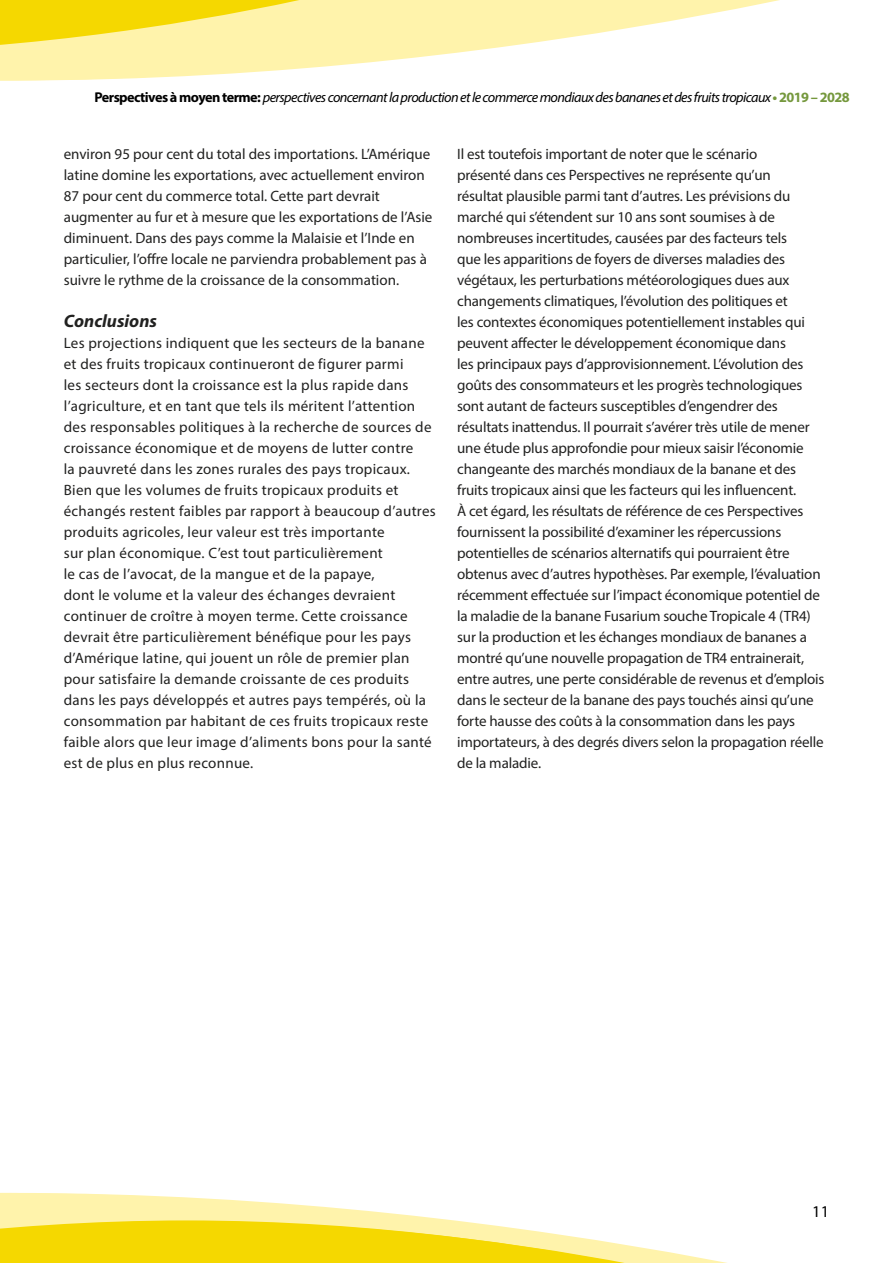
<style>
.page{position:relative;width:893px;height:1263px;background:#fff}
.page>*{position:absolute;margin:0;border:0;box-sizing:border-box;transform-origin:0 0}
.t1{font:italic 700 18px "Myriad Pro";color:#212120}
.t2{font:16.5px "Myriad Pro";color:#000}
.t3{font:15px/21px "Myriad Pro";letter-spacing:-.01em;color:#212120}
.t4{font:15px/21px "Myriad Pro";letter-spacing:.02em;color:#212120}
.t5{font:italic 14.25px "Myriad Pro";letter-spacing:-.04em;color:#000}
.s1{font-weight:700;font-style:normal}
.s2{font-weight:700;color:#75983d}
.s3{font-weight:700;font-style:normal;color:#75983d}
</style>
<div class="page">
<svg style="left:0;top:0;width:780px;height:81px"></svg>
<svg style="left:0;top:0;width:500px;height:53px;background:#fceb79"></svg>
<svg style="left:0;top:1193px;width:450px;height:27px;fill:#fff3ab"></svg>
<svg style="left:0;top:1220px;width:727px;height:43px"></svg>
<p class="t5" style="left:94px;top:88px;width:757px"><span class="s1">Perspectives à moyen terme:</span> perspectives concernant la production et le commerce mondiaux des bananes et des fruits tropicaux <span class="s2">•</span> <span class="s3">2019 – 2028</span></p>
<p class="t3" style="left:64px;top:143px;width:370px">environ 95 pour cent du total des importations. L’Amérique latine domine les exportations, avec actuellement environ 87 pour cent du commerce total. Cette part devrait augmenter au fur et à mesure que les exportations de l’Asie diminuent. Dans des pays comme la Malaisie et l’Inde en particulier, l’offre locale ne parviendra probablement pas à suivre le rythme de la croissance de la consommation.</p>
<p class="t1" style="left:64px;top:309px;width:95px">Conclusions</p>
<p class="t4" style="left:64px;top:332px;width:373px">Les projections indiquent que les secteurs de la banane et des fruits tropicaux continueront de figurer parmi<br>les secteurs dont la croissance est la plus rapide dans l’agriculture, et en tant que tels ils méritent l’attention des responsables politiques à la recherche de sources de croissance économique et de moyens de lutter contre<br>la pauvreté dans les zones rurales des pays tropicaux.<br>Bien que les volumes de fruits tropicaux produits et échangés restent faibles par rapport à beaucoup d’autres produits agricoles, leur valeur est très importante<br>sur plan économique. C’est tout particulièrement<br>le cas de l’avocat, de la mangue et de la papaye,<br>dont le volume et la valeur des échanges devraient continuer de croître à moyen terme. Cette croissance devrait être particulièrement bénéfique pour les pays d’Amérique latine, qui jouent un rôle de premier plan pour satisfaire la demande croissante de ces produits dans les pays développés et autres pays tempérés, où la consommation par habitant de ces fruits tropicaux reste faible alors que leur image d’aliments bons pour la santé est de plus en plus reconnue.</p>
<p class="t3" style="left:457px;top:143px;width:369px">Il est toutefois important de noter que le scénario<br>présenté dans ces Perspectives ne représente qu’un<br>résultat plausible parmi tant d’autres. Les prévisions du marché qui s’étendent sur 10 ans sont soumises à de nombreuses incertitudes, causées par des facteurs tels<br>que les apparitions de foyers de diverses maladies des végétaux, les perturbations météorologiques dues aux changements climatiques, l’évolution des politiques et<br>les contextes économiques potentiellement instables qui peuvent affecter le développement économique dans<br>les principaux pays d’approvisionnement. L’évolution des goûts des consommateurs et les progrès technologiques sont autant de facteurs susceptibles d’engendrer des résultats inattendus. Il pourrait s’avérer très utile de mener une étude plus approfondie pour mieux saisir l’économie changeante des marchés mondiaux de la banane et des fruits tropicaux ainsi que les facteurs qui les influencent.<br>À cet égard, les résultats de référence de ces Perspectives fournissent la possibilité d’examiner les répercussions potentielles de scénarios alternatifs qui pourraient être obtenus avec d’autres hypothèses. Par exemple, l’évaluation récemment effectuée sur l’impact économique potentiel de la maladie de la banane Fusarium souche Tropicale 4 (TR4) sur la production et les échanges mondiaux de bananes a montré qu’une nouvelle propagation de TR4 entrainerait, entre autres, une perte considérable de revenus et d’emplois dans le secteur de la banane des pays touchés ainsi qu’une forte hausse des coûts à la consommation dans les pays importateurs, à des degrés divers selon la propagation réelle de la maladie.</p>
<p class="t2" style="left:812px;top:1201px;width:18px">11</p>
</div>
